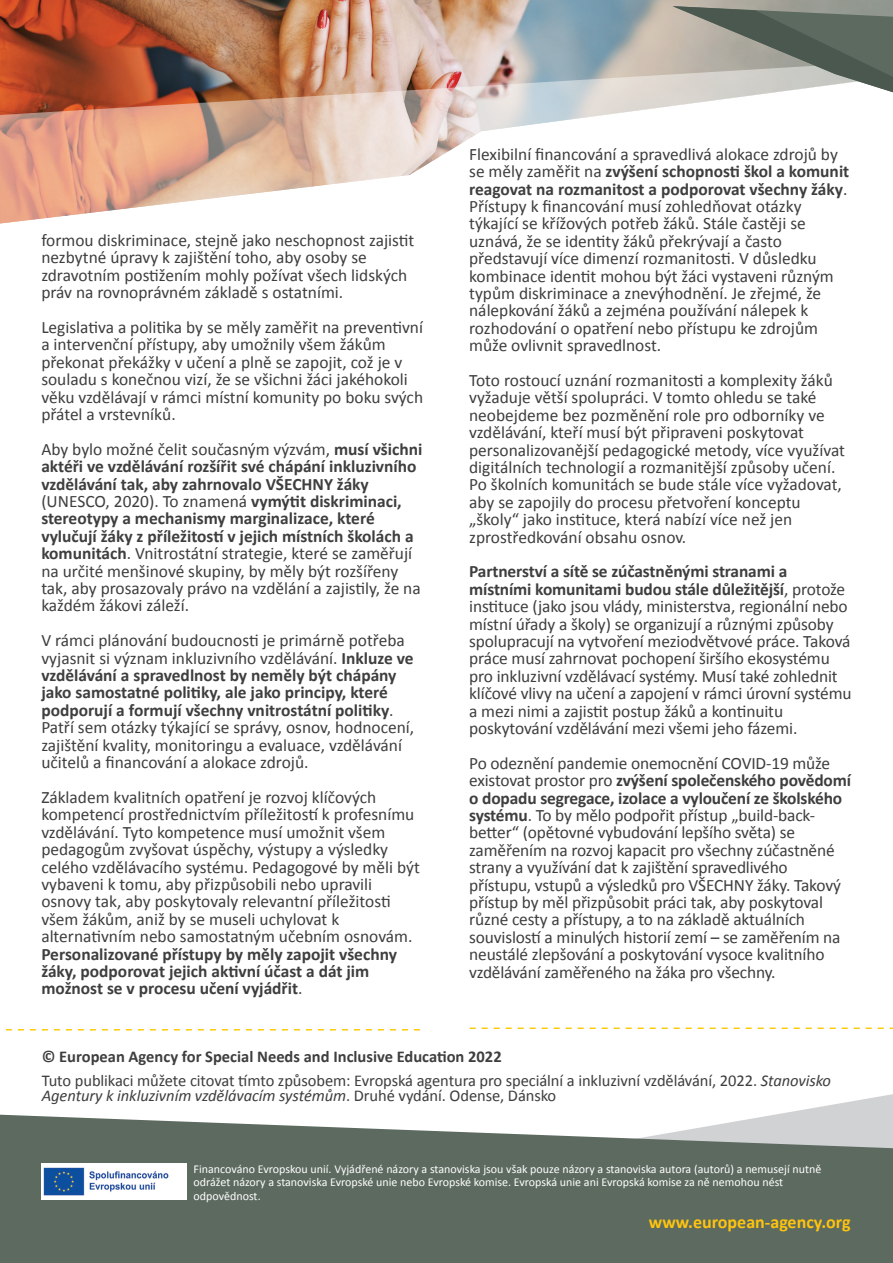
<style>
.page{position:relative;width:893px;height:1263px;background:#fff}
.page>*{position:absolute;margin:0;border:0;box-sizing:border-box;transform-origin:0 0}
.t1{font:700 18px "Calibri";color:#fec40e}
.t2{font:17.4px/17.4px "Calibri";color:#3e3e3f}
.t3{font:700 17.4px/17.4px "Calibri";color:#3e3e3f}
.t4{font:16.5px/24px "Calibri";letter-spacing:-.005em;color:#3e3e3f}
.t5{font:italic 16.5px "Calibri";letter-spacing:-.005em;color:#3e3e3f}
.t6{font:12px/13.5px "Calibri";color:#fff}
.s1{font-weight:400}
.s2{font-weight:700}
.s3{font-style:italic}
.s4{font-style:normal}
</style>
<div class="page">
<img style="left:0;top:0;width:893px;height:61px">
<svg style="left:0;top:61px;width:893px;height:163px"></svg>
<svg style="left:5px;top:1029px;width:415px;height:1px"></svg>
<svg style="left:470px;top:1027px;width:423px;height:2px"></svg>
<svg style="left:0;top:1094px;width:893px;height:21px"></svg>
<svg style="left:0;top:1115px;width:893px;height:148px;background:#6d7970"></svg>
<div style="left:41px;top:1163px;width:146px;height:37px;background:#fff"></div>
<img style="left:43px;top:1167px;width:126px;height:29px">
<svg style="left:672px;top:6px;width:221px;height:86px;background:#8d9189"></svg>
<p class="t2" style="left:41px;top:231px;width:374px">formou diskriminace, stejně jako neschopnost zajistit nezbytné úpravy k zajištění toho, aby osoby se zdravotním postižením mohly požívat všech lidských práv na rovnoprávném základě s ostatními.</p>
<p class="t2" style="left:41px;top:318px;width:383px">Legislativa a politika by se měly zaměřit na preventivní a intervenční přístupy, aby umožnily všem žákům překonat překážky v učení a plně se zapojit, což je v souladu s konečnou vizí, že se všichni žáci jakéhokoli věku vzdělávají v rámci místní komunity po boku svých přátel a vrstevníků.</p>
<p class="t3" style="left:41px;top:439px;width:383px"><span class="s1">Aby bylo možné čelit současným výzvám,</span> musí všichni aktéři ve vzdělávání rozšířit své chápání inkluzivního vzdělávání tak, aby zahrnovalo VŠECHNY žáky <span class="s1">(UNESCO, 2020). To znamená</span> vymýtit diskriminaci, stereotypy a mechanismy marginalizace, které vylučují žáky z příležitostí v jejich místních školách a komunitách<span class="s1">. Vnitrostátní strategie, které se zaměřují na určité menšinové skupiny, by měly být rozšířeny tak, aby prosazovaly právo na vzdělání a zajistily, že na každém žákovi záleží.</span></p>
<p class="t2" style="left:41px;top:631px;width:374px">V rámci plánování budoucnosti je primárně potřeba vyjasnit si význam inkluzivního vzdělávání. <span class="s2">Inkluze ve vzdělávání a spravedlnost by neměly být chápány jako samostatné politiky, ale jako principy, které podporují a formují všechny vnitrostátní politiky</span>.<br>Patří sem otázky týkající se správy, osnov, hodnocení, zajištění kvality, monitoringu a evaluace, vzdělávání učitelů a financování a alokace zdrojů.</p>
<p class="t2" style="left:41px;top:787px;width:380px">Základem kvalitních opatření je rozvoj klíčových kompetencí prostřednictvím příležitostí k profesnímu vzdělávání. Tyto kompetence musí umožnit všem pedagogům zvyšovat úspěchy, výstupy a výsledky celého vzdělávacího systému. Pedagogové by měli být vybaveni k tomu, aby přizpůsobili nebo upravili osnovy tak, aby poskytovaly relevantní příležitosti všem žákům, aniž by se museli uchylovat k alternativním nebo samostatným učebním osnovám.</p>
<p class="t3" style="left:41px;top:944px;width:357px">Personalizované přístupy by měly zapojit všechny žáky, podporovat jejich aktivní účast a dát jim možnost se v procesu učení vyjádřit<span class="s1">.</span></p>
<p class="t2" style="left:469px;top:144px;width:382px">Flexibilní financování a spravedlivá alokace zdrojů by se měly zaměřit na <span class="s2">zvýšení schopnosti škol a komunit reagovat na rozmanitost a podporovat všechny žáky</span>.<br>Přístupy k financování musí zohledňovat otázky týkající se křížových potřeb žáků. Stále častěji se uznává, že se identity žáků překrývají a často představují více dimenzí rozmanitosti. V důsledku kombinace identit mohou být žáci vystaveni různým typům diskriminace a znevýhodnění. Je zřejmé, že nálepkování žáků a zejména používání nálepek k rozhodování o opatření nebo přístupu ke zdrojům může ovlivnit spravedlnost.</p>
<p class="t2" style="left:469px;top:371px;width:377px">Toto rostoucí uznání rozmanitosti a komplexity žáků vyžaduje větší spolupráci. V tomto ohledu se také neobejdeme bez pozměnění role pro odborníky ve vzdělávání, kteří musí být připraveni poskytovat personalizovanější pedagogické metody, více využívat digitálních technologií a rozmanitější způsoby učení.<br>Po školních komunitách se bude stále více vyžadovat, aby se zapojily do procesu přetvoření konceptu „školy“ jako instituce, která nabízí více než jen zprostředkování obsahu osnov.</p>
<p class="t2" style="left:469px;top:562px;width:384px"><span class="s2">Partnerství a sítě se zúčastněnými stranami a místními komunitami budou stále důležitější</span>, protože instituce (jako jsou vlády, ministerstva, regionální nebo místní úřady a školy) se organizují a různými způsoby spolupracují na vytvoření meziodvětvové práce. Taková práce musí zahrnovat pochopení širšího ekosystému pro inkluzivní vzdělávací systémy. Musí také zohlednit klíčové vlivy na učení a zapojení v rámci úrovní systému a mezi nimi a zajistit postup žáků a kontinuitu poskytování vzdělávání mezi všemi jeho fázemi.</p>
<p class="t2" style="left:469px;top:753px;width:383px">Po odeznění pandemie onemocnění COVID-19 může existovat prostor pro <span class="s2">zvýšení společenského povědomí o dopadu segregace, izolace a vyloučení ze školského systému</span>. To by mělo podpořit přístup „build-back&shy;better“ (opětovné vybudování lepšího světa) se zaměřením na rozvoj kapacit pro všechny zúčastněné strany a využívání dat k zajištění spravedlivého přístupu, vstupů a výsledků pro VŠECHNY žáky. Takový přístup by měl přizpůsobit práci tak, aby poskytoval různé cesty a přístupy, a to na základě aktuálních souvislostí a minulých historií zemí – se zaměřením na neustálé zlepšování a poskytování vysoce kvalitního vzdělávání zaměřeného na žáka pro všechny.</p>
<p class="t4" style="left:42px;top:1044px;width:791px"><span class="s2">© European Agency for Special Needs and Inclusive Education 2022<br></span>Tuto publikaci můžete citovat tímto způsobem: Evropská agentura pro speciální a inkluzivní vzdělávání, 2022. <span class="s3">Stanovisko</span></p>
<p class="t5" style="left:42px;top:1085px;width:516px">Agentury k inkluzivním vzdělávacím systémům<span class="s4">. Druhé vydání. Odense, Dánsko</span></p>
<p class="t6" style="left:194px;top:1162px;width:629px">Financováno Evropskou unií. Vyjádřené názory a stanoviska jsou však pouze názory a stanoviska autora (autorů) a nemusejí nutně odrážet názory a stanoviska Evropské unie nebo Evropské komise. Evropská unie ani Evropská komise za ně nemohou nést odpovědnost.</p>
<p class="t1" style="left:649px;top:1211px;width:203px">www.european-agency.org</p>
</div>
